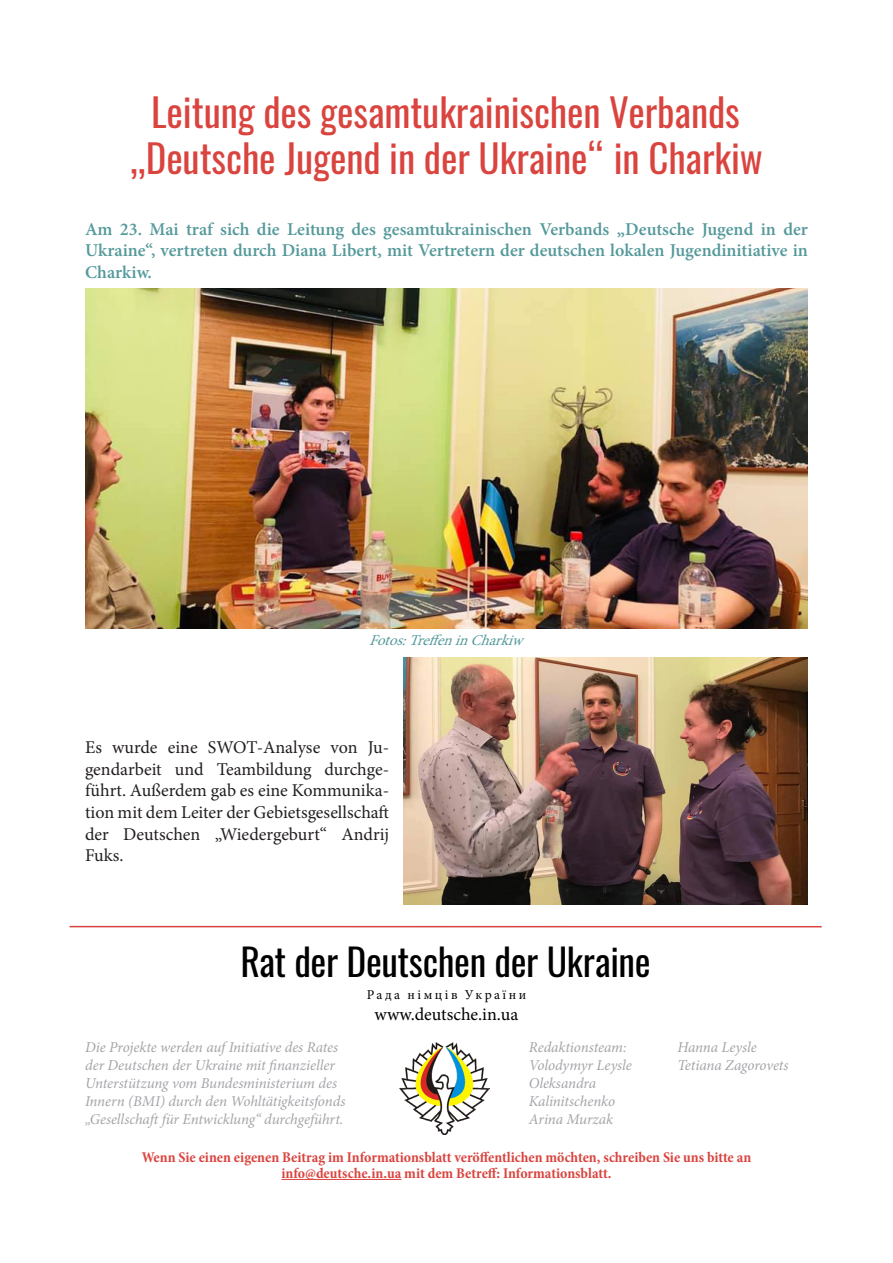
<style>
.page{position:relative;width:893px;height:1263px;background:#fff}
.page>*{position:absolute;margin:0;border:0;box-sizing:border-box;transform-origin:0 0}
.t1{font:italic 39px "Oswald";color:#da443f}
.t2{font:italic 37.5px "Oswald";color:#000}
.t3{font:18px/21.6px "Minion Pro";color:#231f20;text-align:justify}
.t4{font:600 18px/21.6px "Minion Pro";color:#55999b;text-align:justify}
.t5{font:18px "Minion Pro";color:#000}
.t6{font:italic 15px/18px "Minion Pro";letter-spacing:-.01em;color:#a4a5a9}
.t7{font:700 condensed 15px "Minion Pro";letter-spacing:-.005em;color:#da443f}
.t8{font:italic 15px "Minion Pro";color:#55999b}
.t9{font:13.5px "Minion Pro";letter-spacing:.185em;color:#000}
</style>
<div class="page">
<hr style="left:70px;top:926px;width:752px;height:1px;background:#da443f">
<img style="left:400px;top:1042px;width:89px;height:92px">
<hr style="left:281px;top:1179px;width:120px;height:1px;background:#da443f">
<img style="left:85px;top:288px;width:723px;height:341px">
<img style="left:404px;top:657px;width:404px;height:247px">
<p class="t1" style="left:152px;top:85px;width:596px">Leitung des gesamtukrainischen Verbands</p>
<p class="t1" style="left:129px;top:132px;width:642px">„Deutsche Jugend in der Ukraine“ in Charkiw</p>
<p class="t4" style="left:85px;top:218px;width:724px">Am 23. Mai traf sich die Leitung des gesamtukrainischen Verbands „Deutsche Jugend in der Ukraine“, vertreten durch Diana Libert, mit Vertretern der deutschen lokalen Jugendinitiative in Charkiw.</p>
<p class="t8" style="left:369px;top:630px;width:162px">Fotos:TreffeninCharkiw</p>
<p class="t3" style="left:85px;top:737px;width:306px">Es wurde eine SWOT-Analyse von Ju&shy;gendarbeit und Teambildung durchge&shy;führt. Außerdem gab es eine Kommunika&shy;tion mit dem Leiter der Gebietsgesellschaft der Deutschen „Wiedergeburt“ Andrij Fuks.</p>
<p class="t2" style="left:242px;top:936px;width:417px">Rat der Deutschen der Ukraine</p>
<p class="t9" style="left:367px;top:985px;width:161px">Рада німців України</p>
<p class="t5" style="left:375px;top:1003px;width:145px">www.deutsche.in.ua</p>
<p class="t6" style="left:529px;top:1038px;width:99px">Redaktionsteam:</p>
<p class="t6" style="left:529px;top:1056px;width:104px">Volodymyr Leysle</p>
<p class="t6" style="left:529px;top:1074px;width:69px">Oleksandra</p>
<p class="t6" style="left:529px;top:1092px;width:88px">Kalinitschenko</p>
<p class="t6" style="left:529px;top:1110px;width:86px">Arina Murzak</p>
<p class="t6" style="left:85px;top:1038px;width:262px">Die Projekte werden auf Initiative des Rates der Deutschen der Ukraine mit finanzieller Unterstützung vom Bundesministerium des Innern (BMI) durch den Wohltätigkeitsfonds „Gesellschaft für Entwicklung“ durchgeführt.</p>
<p class="t7" style="left:142px;top:1147px;width:611px">Wenn Sie einen eigenen Beitrag im Informationsblatt veröffentlichen möchten, schreiben Sie uns bitte an</p>
<p class="t7" style="left:281px;top:1163px;width:332px">info@deutsche.in.ua mit dem Betreff: Informationsblatt.</p>
<p class="t6" style="left:677px;top:1038px;width:81px">Hanna Leysle</p>
<p class="t6" style="left:677px;top:1056px;width:113px">Tetiana Zagorovets</p>
</div>
